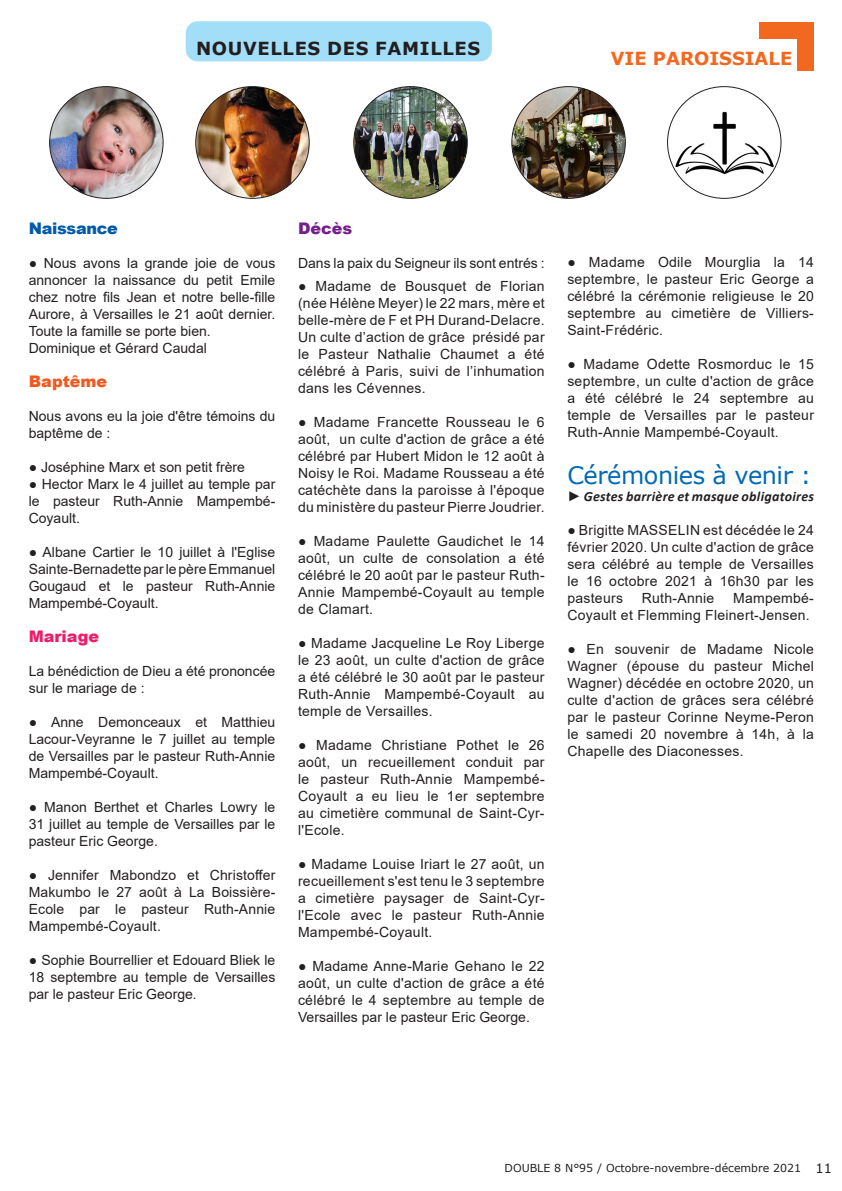
<style>
.page{position:relative;width:842px;height:1191px;background:#fff}
.page>*{position:absolute;margin:0;border:0;box-sizing:border-box;transform-origin:0 0}
.t1{font:24px "Verdana";letter-spacing:-.02em;color:#016ab6}
.t2{font:700 18px "Verdana";letter-spacing:.035em;color:#231f20}
.t3{font:700 18px "Verdana";color:#f36821}
.t4{font:900 16px "Arial";letter-spacing:-.02em;color:#015aaa}
.t5{font:900 16px "Arial";color:#f15921}
.t6{font:900 16px "Arial";color:#ed1d6a}
.t7{font:900 16px "Arial";color:#751f8d}
.t8{font:14px/17px "Arial";letter-spacing:.02em;color:#231f20;text-align:justify}
.t9{font:14px/17px "Arial";color:#231f20}
.t10{font:italic 700 14px "Calibri";letter-spacing:.02em;color:#231f20}
.t11{font:11px "Verdana";color:#231f20}
.s1{font-family:"Arial"}
.s2{font-size:13px}
</style>
<div class="page">
<div style="left:186px;top:21px;width:306px;height:40px;background:#a2def8;border-radius:12px"></div>
<img style="left:50px;top:87px;width:113px;height:111px">
<img style="left:354px;top:87px;width:113px;height:111px">
<img style="left:512px;top:87px;width:113px;height:111px">
<img style="left:667px;top:87px;width:114px;height:111px">
<img style="left:196px;top:87px;width:113px;height:111px">
<svg style="left:759px;top:22px;width:55px;height:48px"></svg>
<p class="t2" style="left:196px;top:35px;width:286px">NOUVELLES DES FAMILLES</p>
<p class="t3" style="left:611px;top:45px;width:183px">VIE PAROISSIALE</p>
<p class="t4" style="left:29px;top:217px;width:91px">Naissance</p>
<p class="t8" style="left:29px;top:254px;width:248px">● Nous avons la grande joie de vous annoncer la naissance du petit Emile chez notre fils Jean et notre belle-fille Aurore, à Versailles le 21 août dernier.<br>Toute la famille se porte bien.</p>
<p class="t9" style="left:29px;top:339px;width:180px">Dominique et Gérard Caudal</p>
<p class="t5" style="left:29px;top:370px;width:80px">Baptême</p>
<p class="t9" style="left:29px;top:407px;width:248px">Nous avons eu la joie d'être témoins du baptême de :</p>
<p class="t9" style="left:29px;top:458px;width:218px">● Joséphine Marx et son petit frère</p>
<p class="t8" style="left:29px;top:475px;width:248px">● Hector Marx le 4 juillet au temple par le pasteur Ruth-Annie Mampembé-Coyault.</p>
<p class="t8" style="left:29px;top:543px;width:248px">● Albane Cartier le 10 juillet à l'Eglise Sainte-Bernadette par le père Emmanuel Gougaud et le pasteur Ruth-Annie Mampembé-Coyault.</p>
<p class="t6" style="left:29px;top:625px;width:72px">Mariage</p>
<p class="t9" style="left:29px;top:662px;width:248px">La bénédiction de Dieu a été prononcée sur le mariage de :</p>
<p class="t8" style="left:29px;top:713px;width:248px">● Anne Demonceaux et Matthieu Lacour-Veyranne le 7 juillet au temple de Versailles par le pasteur Ruth-Annie Mampembé-Coyault.</p>
<p class="t8" style="left:29px;top:798px;width:248px">● Manon Berthet et Charles Lowry le 31 juillet au temple de Versailles par le pasteur Eric George.</p>
<p class="t8" style="left:29px;top:866px;width:248px">● Jennifer Mabondzo et Christoffer Makumbo le 27 août à La Boissière-Ecole par le pasteur Ruth-Annie Mampembé-Coyault.</p>
<p class="t8" style="left:29px;top:951px;width:248px">● Sophie Bourrellier et Edouard Bliek le 18 septembre au temple de Versailles par le pasteur Eric George.</p>
<p class="t7" style="left:298px;top:217px;width:56px">Décès</p>
<p class="t9" style="left:298px;top:254px;width:248px">Dans la paix du Seigneur ils sont entrés :</p>
<p class="t8" style="left:298px;top:277px;width:248px">● Madame de Bousquet de Florian (née Hélène Meyer) le 22 mars, mère et belle-mère de F et PH Durand-Delacre.<br>Un culte d’action de grâce présidé par le Pasteur Nathalie Chaumet a été célébré à Paris, suivi de l’inhumation dans les Cévennes.</p>
<p class="t8" style="left:298px;top:413px;width:248px">● Madame Francette Rousseau le 6 août, un culte d'action de grâce a été célébré par Hubert Midon le 12 août à Noisy le Roi. Madame Rousseau a été catéchète dans la paroisse à l'époque du ministère du pasteur Pierre Joudrier.</p>
<p class="t8" style="left:298px;top:532px;width:248px">● Madame Paulette Gaudichet le 14 août, un culte de consolation a été célébré le 20 août par le pasteur Ruth-Annie Mampembé-Coyault au temple de Clamart.</p>
<p class="t8" style="left:298px;top:634px;width:248px">● Madame Jacqueline Le Roy Liberge le 23 août, un culte d'action de grâce a été célébré le 30 août par le pasteur Ruth-Annie Mampembé-Coyault au temple de Versailles.</p>
<p class="t8" style="left:298px;top:736px;width:248px">● Madame Christiane Pothet le 26 août, un recueillement conduit par le pasteur Ruth-Annie Mampembé-Coyault a eu lieu le 1er septembre au cimetière communal de Saint-Cyr&shy;l'Ecole.</p>
<p class="t8" style="left:298px;top:855px;width:248px">● Madame Louise Iriart le 27 août, un recueillement s'est tenu le 3 septembre a cimetière paysager de Saint-Cyr&shy;l'Ecole avec le pasteur Ruth-Annie Mampembé-Coyault.</p>
<p class="t8" style="left:298px;top:957px;width:248px">● Madame Anne-Marie Gehano le 22 août, un culte d'action de grâce a été célébré le 4 septembre au temple de Versailles par le pasteur Eric George.</p>
<p class="t8" style="left:567px;top:253px;width:248px">● Madame Odile Mourglia la 14 septembre, le pasteur Eric George a célébré la cérémonie religieuse le 20 septembre au cimetière de Villiers-Saint-Frédéric.</p>
<p class="t8" style="left:567px;top:355px;width:248px">● Madame Odette Rosmorduc le 15 septembre, un culte d'action de grâce a été célébré le 24 septembre au temple de Versailles par le pasteur Ruth-Annie Mampembé-Coyault.</p>
<p class="t1" style="left:567px;top:458px;width:245px">Cérémonies à venir :</p>
<p class="t10" style="left:567px;top:486px;width:248px"><span class="s1">►</span> Gestes barrière et masque obligatoires</p>
<p class="t8" style="left:567px;top:521px;width:248px">● Brigitte MASSELIN est décédée le 24 février 2020. Un culte d'action de grâce sera célébré au temple de Versailles le 16 octobre 2021 à 16h30 par les pasteurs</p>
<p class="t8" style="left:567px;top:589px;width:248px;text-align:right">Mampembé-<br>Coyault et Flemming Fleinert-Jensen.</p>
<p class="t8" style="left:567px;top:640px;width:248px">● En souvenir de Madame Nicole Wagner (épouse du pasteur Michel Wagner) décédée en octobre 2020, un culte d'action de grâces sera célébré par le pasteur Corinne Neyme-Peron le samedi 20 novembre à 14h, à la Chapelle des Diaconesses.</p>
<p class="t8" style="left:642px;top:589px;width:74px">Ruth-Annie</p>
<p class="t11" style="left:505px;top:1160px;width:329px">DOUBLE 8 N°95 / Octobre-novembre-décembre 2021 <span class="s2">11</span></p>
</div>
